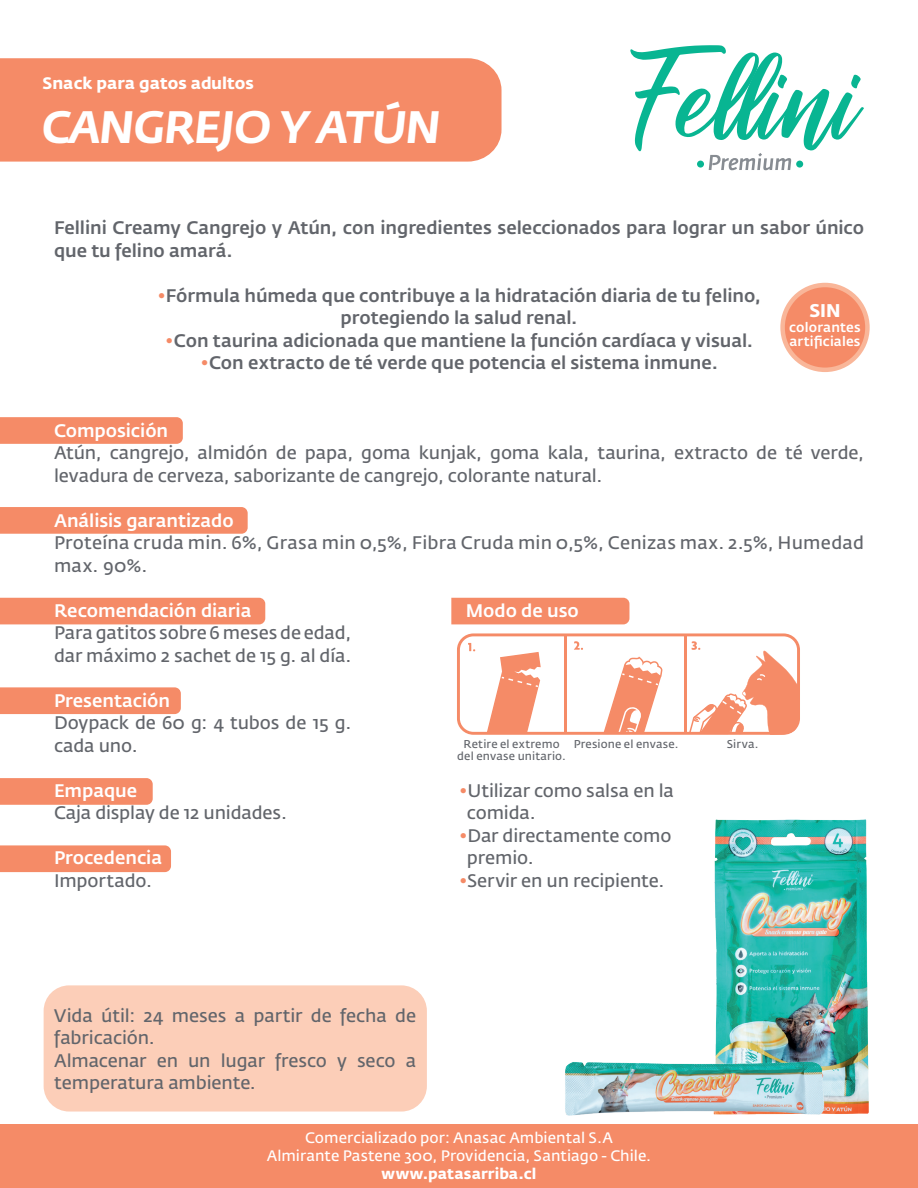
<style>
.page{position:relative;width:918px;height:1188px;background:#fff}
.page>*{position:absolute;margin:0;border:0;box-sizing:border-box;transform-origin:0 0}
.t1{font:italic 700 45px "Fedra Sans Pro";color:#fff}
.t2{font:700 18.15px "Fedra Sans Pro";color:#fff}
.t3{font:18px/22.5px "Fedra Sans Pro";letter-spacing:-.005em;color:#62656b}
.t4{font:500 18px/22.5px "Fedra Sans Pro";letter-spacing:-.005em;color:#62656b}
.t5{font:500 18px "Fedra Sans Pro";letter-spacing:-.005em;color:#fff}
.t6{font:18px/22.5px "Fedra Sans Pro";letter-spacing:.015em;color:#62656b}
.t7{font:700 16.5px "Fedra Sans Pro";color:#fff}
.t8{font:15px/18px "Fedra Sans Pro";color:#fff;text-align:center}
.t9{font:700 15px "Fedra Sans Pro";letter-spacing:.01em;color:#fff}
.t10{font:500 13.35px/14.5px "Fedra Sans Pro";letter-spacing:.01em;color:#fff}
.t11{font:11.25px/12px "Fedra Sans Pro";letter-spacing:.02em;color:#62656b;text-align:center}
.s1{color:#f58b67}
.s2{font-weight:500;color:#f58b67}
</style>
<div class="page">
<div style="left:0;top:845px;width:171px;height:27px;background:#f58b67"></div>
<svg style="left:0;top:778px;width:153px;height:27px;background:#f58d69"></svg>
<div style="left:0;top:687px;width:181px;height:27px;background:#f58b67"></div>
<div style="left:0;top:598px;width:265px;height:26px;background:#f58b67"></div>
<div style="left:44px;top:985px;width:383px;height:127px;background:#fcceb8;border-radius:26px"></div>
<div style="left:0;top:507px;width:248px;height:27px;background:#f58b67"></div>
<div style="left:0;top:1125px;width:918px;height:63px;background:#f58b67"></div>
<svg style="left:0;top:417px;width:183px;height:27px;background:#f58c69"></svg>
<svg style="left:630px;top:45px;width:234px;height:125px"></svg>
<div style="left:0;top:58px;width:502px;height:104px;background:#f58b67"></div>
<img style="left:714px;top:819px;width:155px;height:295px">
<img style="left:525px;top:1032px;width:327px;height:93px">
<svg style="left:457px;top:633px;width:343px;height:102px"></svg>
<div style="left:451px;top:598px;width:178px;height:26px;background:#f58b67"></div>
<div style="left:783px;top:285px;width:84px;height:85px;background:#f58b67;border-radius:50%"></div>
<div style="left:780px;top:283px;width:90px;height:89px;border:4px solid #f9b699;border-radius:50%"></div>
<p class="t7" style="left:43px;top:73px;width:213px">Snack para gatos adultos</p>
<h1 class="t1" style="left:43px;top:99px;width:400px">CANGREJO Y ATÚN</h1>
<p class="t4" style="left:54px;top:216px;width:812px">Fellini Creamy Cangrejo y Atún, con ingredientes seleccionados para lograr un sabor único que tu felino amará.</p>
<p class="t4" style="left:157px;top:284px;width:605px;text-align:center"><span class="s1">•</span>Fórmula húmeda que contribuye a la hidratación diaria de tu felino, protegiendo la salud renal.</p>
<p class="t4" style="left:165px;top:329px;width:590px"><span class="s1">•</span>Con taurina adicionada que mantiene la función cardíaca y visual.</p>
<p class="t4" style="left:200px;top:351px;width:519px"><span class="s1">•</span>Con extracto de té verde que potencia el sistema inmune.</p>
<p class="t2" style="left:809px;top:300px;width:33px">SIN</p>
<p class="t10" style="left:789px;top:320px;width:73px">colorantes artificiales</p>
<p class="t5" style="left:54px;top:419px;width:116px">Composición</p>
<p class="t3" style="left:54px;top:441px;width:812px">Atún, cangrejo, almidón de papa, goma kunjak, goma kala, taurina, extracto de té verde, levadura de cerveza, saborizante de cangrejo, colorante natural.</p>
<p class="t5" style="left:54px;top:509px;width:181px">Análisis garantizado</p>
<p class="t6" style="left:54px;top:531px;width:812px">Proteína cruda min. 6%, Grasa min 0,5%, Fibra Cruda min 0,5%, Cenizas max. 2.5%, Humedad max. 90%.</p>
<p class="t5" style="left:54px;top:599px;width:199px">Recomendación diaria</p>
<p class="t3" style="left:54px;top:621px;width:299px">Para gatitos sobre 6 meses de edad, dar máximo 2 sachet de 15 g. al día.</p>
<p class="t5" style="left:54px;top:689px;width:118px">Presentación</p>
<p class="t3" style="left:54px;top:711px;width:299px">Doypack de 60 g: 4 tubos de 15 g. cada uno.</p>
<p class="t5" style="left:54px;top:779px;width:85px">Empaque</p>
<p class="t3" style="left:54px;top:801px;width:234px">Caja display de 12 unidades.</p>
<p class="t5" style="left:54px;top:846px;width:110px">Procedencia</p>
<p class="t3" style="left:54px;top:869px;width:99px">Importado.</p>
<p class="t5" style="left:466px;top:599px;width:115px">Modo de uso</p>
<p class="t11" style="left:457px;top:738px;width:110px">Retire el extremo del envase unitario.</p>
<p class="t11" style="left:574px;top:738px;width:106px">Presione el envase.</p>
<p class="t11" style="left:727px;top:738px;width:33px">Sirva.</p>
<p class="t3" style="left:467px;top:779px;width:209px;text-indent:-8px"><span class="s2">•</span>Utilizar como salsa en la comida.</p>
<p class="t3" style="left:467px;top:824px;width:206px;text-indent:-8px"><span class="s2">•</span>Dar directamente como premio.</p>
<p class="t3" style="left:459px;top:869px;width:207px"><span class="s2">•</span>Servir en un recipiente.</p>
<p class="t3" style="left:54px;top:1004px;width:364px">Vida útil: 24 meses a partir de fecha de fabricación.<br>Almacenar en un lugar fresco y seco a temperatura ambiente.</p>
<p class="t8" style="left:267px;top:1128px;width:386px">Comercializado por: Anasac Ambiental S.A<br>Almirante Pastene 300, Providencia, Santiago - Chile.</p>
<p class="t9" style="left:382px;top:1164px;width:156px">www.patasarriba.cl</p>
</div>
